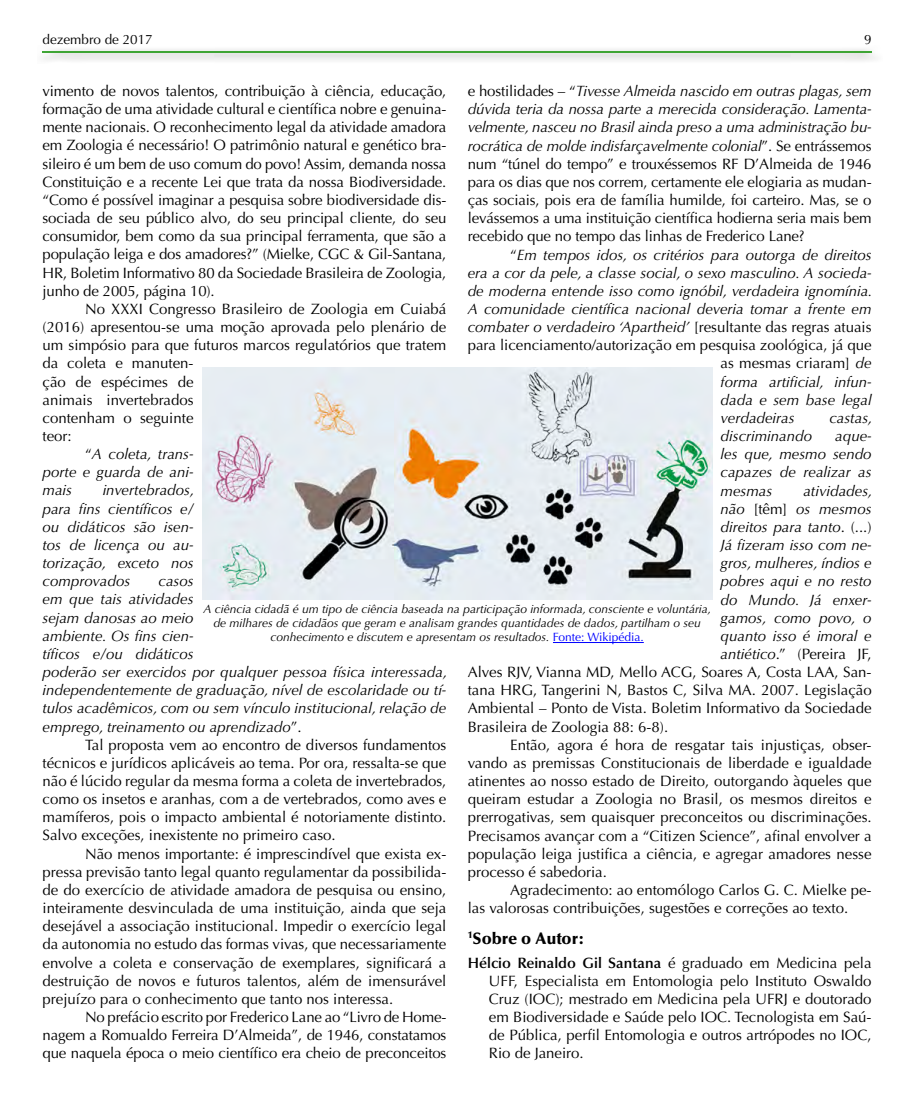
<style>
.page{position:relative;width:918px;height:1106px;background:#fff}
.page>*{position:absolute;margin:0;border:0;box-sizing:border-box;transform-origin:0 0}
.t1{font:900 16.5px "Optima";color:#000}
.t2{font:15px/18.1px "Optima";color:#000;text-align:justify}
.t3{font:italic 15px/18.1px "Optima";color:#000;text-align:justify}
.t4{font:13.5px "Optima";color:#000}
.t5{font:italic 12px/14.4px "Optima";color:#000;text-align:center}
.s1{font-style:normal}
.s2{font-style:italic}
.s3{font-weight:600}
.s4{font-style:normal;color:#00f}
</style>
<div class="page">
<div style="left:38px;top:45px;width:845px;height:19px;background:#f2f2f2"></div>
<hr style="left:43px;top:51px;width:829px;height:2px;background:#3fa535">
<img style="left:202px;top:367px;width:510px;height:232px">
<hr style="left:553px;top:642px;width:91px;height:1px;background:#00f">
<p class="t4" style="left:43px;top:31px;width:112px">dezembro de 2017</p>
<p class="t4" style="left:864px;top:31px;width:9px">9</p>
<p class="t2" style="left:43px;top:82px;width:405px">vimento de novos talentos, contribuição à ciência, educação, formação de uma atividade cultural e científica nobre e genuina&shy;mente nacionais. O reconhecimento legal da atividade amadora em Zoologia é necessário! O patrimônio natural e genético bra&shy;sileiro é um bem de uso comum do povo! Assim, demanda nossa Constituição e a recente Lei que trata da nossa Biodiversidade. “Como é possível imaginar a pesquisa sobre biodiversidade dis&shy;sociada de seu público alvo, do seu principal cliente, do seu consumidor, bem como da sua principal ferramenta, que são a população leiga e dos amadores?” (Mielke, CGC &amp; Gil-Santana, HR, Boletim Informativo 80 da Sociedade Brasileira de Zoologia, junho de 2005, página 10).</p>
<p class="t2" style="left:85px;top:300px;width:363px">No XXXI Congresso Brasileiro de Zoologia em Cuiabá</p>
<p class="t2" style="left:43px;top:318px;width:405px">(2016) apresentou-se uma moção aprovada pelo plenário de</p>
<p class="t2" style="left:43px;top:336px;width:405px">um simpósio para que futuros marcos regulatórios que tratem</p>
<p class="t2" style="left:43px;top:354px;width:153px">da coleta e manuten-</p>
<p class="t2" style="left:43px;top:372px;width:152px">ção de espécimes de</p>
<p class="t2" style="left:43px;top:391px;width:153px">animais invertebrados</p>
<p class="t2" style="left:43px;top:409px;width:152px">contenham o seguinte</p>
<p class="t2" style="left:43px;top:427px;width:31px">teor:</p>
<p class="t3" style="left:85px;top:445px;width:110px"><span class="s1">“</span>A coleta, trans-</p>
<p class="t3" style="left:43px;top:463px;width:153px">porte e guarda de ani-</p>
<p class="t3" style="left:43px;top:481px;width:31px">mais</p>
<p class="t2" style="left:468px;top:82px;width:405px">e hostilidades – “<span class="s2">Tivesse Almeida nascido em outras plagas, sem dúvida teria da nossa parte a merecida consideração. Lamenta&shy;velmente, nasceu no Brasil ainda preso a uma administração bu&shy;rocrática de molde indisfarçavelmente colonial</span>”. Se entrássemos num “túnel do tempo” e trouxéssemos RF D’Almeida de 1946 para os dias que nos correm, certamente ele elogiaria as mudan&shy;ças sociais, pois era de família humilde, foi carteiro. Mas, se o levássemos a uma instituição científica hodierna seria mais bem recebido que no tempo das linhas de Frederico Lane?</p>
<p class="t3" style="left:510px;top:245px;width:363px"><span class="s1">“</span>Em tempos idos, os critérios para outorga de direitos</p>
<p class="t3" style="left:468px;top:264px;width:405px">era a cor da pele, a classe social, o sexo masculino. A socieda-</p>
<p class="t3" style="left:468px;top:282px;width:406px">de moderna entende isso como ignóbil, verdadeira ignomínia.</p>
<p class="t3" style="left:468px;top:300px;width:405px">A comunidade científica nacional deveria tomar a frente em</p>
<p class="t3" style="left:468px;top:318px;width:405px">combater o verdadeiro ‘Apartheid’ <span class="s1">[resultante das regras atuais</span></p>
<p class="t2" style="left:468px;top:336px;width:405px">para licenciamento/autorização em pesquisa zoológica, já que</p>
<p class="t2" style="left:721px;top:354px;width:153px">as mesmas criaram] <span class="s2">de</span></p>
<p class="t3" style="left:721px;top:372px;width:153px">forma artificial, infun-</p>
<p class="t3" style="left:721px;top:391px;width:153px">dada e sem base legal</p>
<p class="t3" style="left:721px;top:409px;width:75px">verdadeiras</p>
<p class="t3" style="left:829px;top:409px;width:44px">castas,</p>
<p class="t3" style="left:721px;top:427px;width:93px">discriminando</p>
<p class="t3" style="left:721px;top:427px;width:153px;text-indent:115px">aque&shy;les que, mesmo sendo capazes de realizar as mesmas</p>
<p class="t3" style="left:43px;top:481px;width:153px;text-indent:60px">invertebrados, para fins científicos e/ ou didáticos são isen&shy;tos de licença ou au&shy;torização, exceto nos comprovados</p>
<p class="t3" style="left:803px;top:481px;width:70px">atividades,</p>
<p class="t3" style="left:721px;top:500px;width:153px">não <span class="s1">[têm]</span> os mesmos</p>
<p class="t3" style="left:721px;top:518px;width:153px">direitos para tanto<span class="s1">. (...)</span></p>
<p class="t3" style="left:721px;top:536px;width:153px">Já fizeram isso com ne-</p>
<p class="t3" style="left:721px;top:554px;width:153px">gros, mulheres, índios e</p>
<p class="t3" style="left:721px;top:572px;width:153px">pobres aqui e no resto</p>
<p class="t3" style="left:721px;top:590px;width:153px">do Mundo. Já enxer-</p>
<p class="t3" style="left:721px;top:608px;width:153px">gamos, como povo, o</p>
<p class="t3" style="left:721px;top:627px;width:153px">quanto isso é imoral e</p>
<p class="t2" style="left:721px;top:645px;width:153px"><span class="s2">antiético</span>.” (Pereira JF,</p>
<p class="t2" style="left:468px;top:663px;width:405px">Alves RJV, Vianna MD, Mello ACG, Soares A, Costa LAA, San-</p>
<p class="t2" style="left:468px;top:681px;width:405px">tana HRG, Tangerini N, Bastos C, Silva MA. 2007. Legislação</p>
<p class="t2" style="left:468px;top:699px;width:405px">Ambiental – Ponto de Vista. Boletim Informativo da Sociedade</p>
<p class="t2" style="left:468px;top:717px;width:202px">Brasileira de Zoologia 88: 6-8).</p>
<p class="t2" style="left:510px;top:736px;width:363px">Então, agora é hora de resgatar tais injustiças, obser-</p>
<p class="t2" style="left:468px;top:754px;width:405px">vando as premissas Constitucionais de liberdade e igualdade</p>
<p class="t2" style="left:468px;top:772px;width:405px">atinentes ao nosso estado de Direito, outorgando àqueles que</p>
<p class="t2" style="left:468px;top:790px;width:405px">queiram estudar a Zoologia no Brasil, os mesmos direitos e</p>
<p class="t2" style="left:468px;top:808px;width:405px">prerrogativas, sem quaisquer preconceitos ou discriminações.</p>
<p class="t2" style="left:468px;top:826px;width:405px">Precisamos avançar com a “Citizen Science”, afinal envolver a</p>
<p class="t2" style="left:468px;top:844px;width:405px">população leiga justifica a ciência, e agregar amadores nesse</p>
<p class="t2" style="left:468px;top:863px;width:141px">processo é sabedoria.</p>
<p class="t2" style="left:510px;top:881px;width:363px">Agradecimento: ao entomólogo Carlos G. C. Mielke pe-</p>
<p class="t2" style="left:468px;top:899px;width:382px">las valorosas contribuições, sugestões e correções ao texto.</p>
<p class="t1" style="left:468px;top:928px;width:119px"><sup>1</sup>Sobre o Autor:</p>
<p class="t2" style="left:489px;top:954px;width:384px;text-indent:-21px"><span class="s3">Hélcio Reinaldo Gil Santana</span> é graduado em Medicina pela UFF, Especialista em Entomologia pelo Instituto Oswaldo Cruz (IOC); mestrado em Medicina pela UFRJ e doutorado em Biodiversidade e Saúde pelo IOC. Tecnologista em Saú&shy;de Pública, perfil Entomologia e outros artrópodes no IOC, Rio de Janeiro.</p>
<p class="t3" style="left:43px;top:572px;width:406px;text-align:left;text-indent:116px">casos<br>em que tais atividades<br>sejam danosas ao meio<br>ambiente. Os fins cien-<br>tíficos e/ou didáticos<br>poderão ser exercidos por qualquer pessoa física interessada, independentemente de graduação, nível de escolaridade ou tí&shy;tulos acadêmicos, com ou sem vínculo institucional, relação de emprego, treinamento ou aprendizado<span class="s1">”.</span></p>
<p class="t2" style="left:43px;top:735px;width:405px;text-indent:43px">Tal proposta vem ao encontro de diversos fundamentos técnicos e jurídicos aplicáveis ao tema. Por ora, ressalta-se que não é lúcido regular da mesma forma a coleta de invertebrados, como os insetos e aranhas, com a de vertebrados, como aves e mamíferos, pois o impacto ambiental é notoriamente distinto.<br>Salvo exceções, inexistente no primeiro caso.</p>
<p class="t2" style="left:43px;top:844px;width:405px;text-indent:43px">Não menos importante: é imprescindível que exista ex&shy;pressa previsão tanto legal quanto regulamentar da possibilida&shy;de do exercício de atividade amadora de pesquisa ou ensino, inteiramente desvinculada de uma instituição, ainda que seja desejável a associação institucional. Impedir o exercício legal da autonomia no estudo das formas vivas, que necessariamente envolve a coleta e conservação de exemplares, significará a destruição de novos e futuros talentos, além de imensurável prejuízo para o conhecimento que tanto nos interessa.</p>
<p class="t2" style="left:43px;top:1008px;width:405px;text-indent:43px">No prefácio escrito por Frederico Lane ao “Livro de Home&shy;nagem a Romualdo Ferreira D’Almeida”, de 1946, constatamos que naquela época o meio científico era cheio de preconceitos</p>
<p class="t5" style="left:204px;top:601px;width:509px">A ciência cidadã é um tipo de ciência baseada na participação informada, consciente e voluntária, de milhares de cidadãos que geram e analisam grandes quantidades de dados, partilham o seu conhecimento e discutem e apresentam os resultados. <span class="s4">Fonte: Wikipédia.</span></p>
</div>
